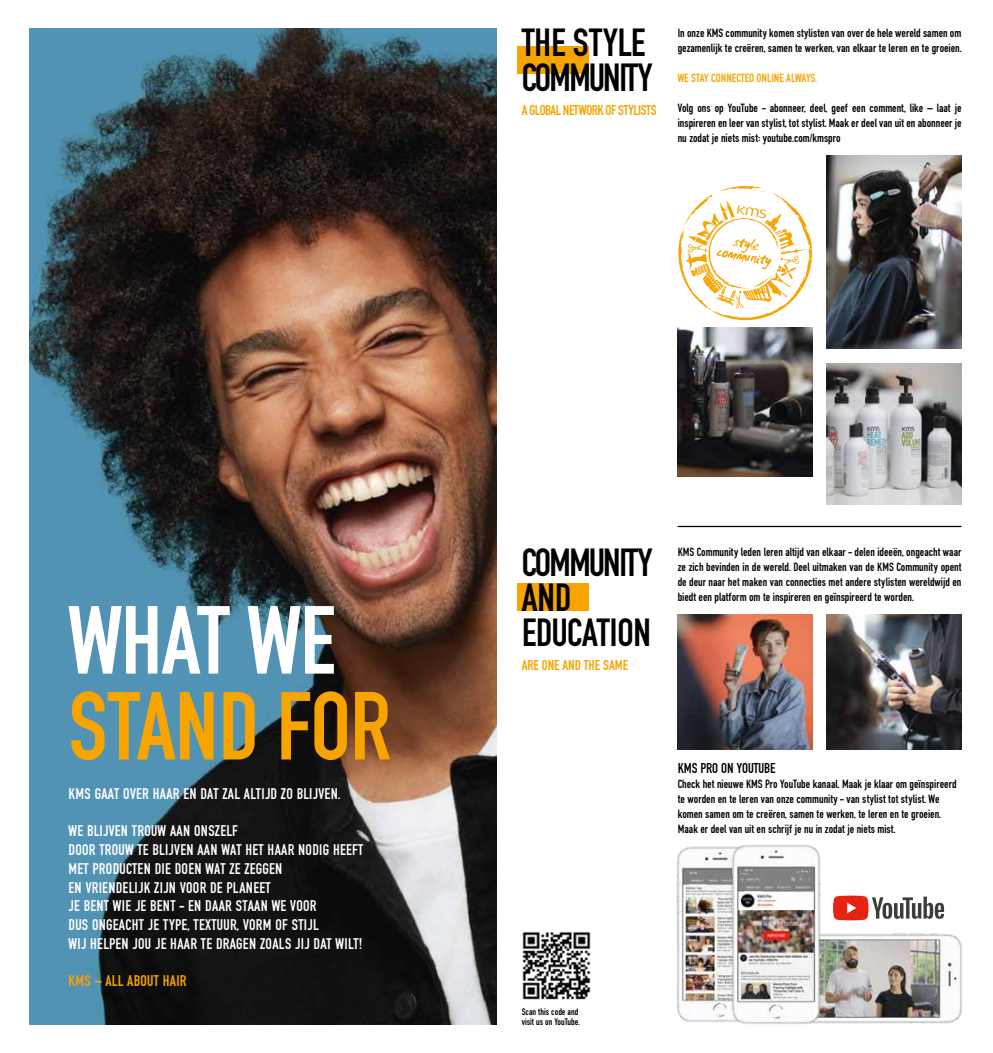
<style>
.page{position:relative;width:993px;height:1053px;background:#fff}
.page>*{position:absolute;margin:0;border:0;box-sizing:border-box;transform-origin:0 0}
.t1{font:101.25px "Engschrift DIND";letter-spacing:-.01em;color:#f7a400}
.t2{font:101.25px "Engschrift DIND";letter-spacing:-.01em;color:#fff}
.t3{font:41.25px/35px "Engschrift DIND";letter-spacing:-.015em;color:#000}
.t4{font:16.25px/18.8px "Engschrift DIND";letter-spacing:.02em;color:#fff}
.t5{font:16.25px "Engschrift DIND";letter-spacing:.02em;color:#f7a400}
.t6{font:15px "Engschrift DIND";letter-spacing:-.015em;color:#f7a400}
.t7{font:15px "Engschrift DIND";color:#000}
.t8{font:12.5px/15px "Engschrift DIND";color:#000}
.t9{font:12.5px "Engschrift DIND";color:#f7a400}
.t10{font:10px/10px "Engschrift DIND";color:#000}
</style>
<div class="page">
<img style="left:30px;top:28px;width:466px;height:996px">
<img style="left:676px;top:846px;width:54px;height:176px">
<img style="left:821px;top:933px;width:142px;height:90px">
<img style="left:522px;top:931px;width:69px;height:69px">
<img style="left:730px;top:844px;width:91px;height:180px">
<svg style="left:678px;top:186px;width:133px;height:135px"></svg>
<svg style="left:833px;top:895px;width:110px;height:25px"></svg>
<hr style="left:677px;top:526px;width:284px;height:1px;background:#000">
<img style="left:826px;top:363px;width:135px;height:142px">
<img style="left:677px;top:327px;width:135px;height:149px">
<img style="left:677px;top:614px;width:135px;height:135px">
<img style="left:826px;top:614px;width:135px;height:135px">
<img style="left:826px;top:156px;width:135px;height:192px">
<div style="left:517px;top:46px;width:72px;height:27px;background:#f7a400"></div>
<div style="left:517px;top:583px;width:72px;height:27px;background:#f7a400"></div>
<h2 class="t3" style="left:521px;top:26px;width:132px">THE STYLE<br>COMMUNITY</h2>
<p class="t6" style="left:521px;top:102px;width:136px">A GLOBAL NETWORK OF STYLISTS</p>
<p class="t8" style="left:677px;top:25px;width:285px">In onze KMS community komen stylisten van over de hele wereld samen om gezamenlijk te creëren, samen te werken, van elkaar te leren en te groeien.</p>
<p class="t9" style="left:677px;top:71px;width:141px">WE STAY CONNECTED ONLINE ALWAYS.</p>
<p class="t8" style="left:677px;top:100px;width:285px;text-align:justify">Volg ons op YouTube - abonneer, deel, geef een comment, like – laat je inspireren en leer van stylist, tot stylist. Maak er deel van uit en abonneer je nu zodat je niets mist: youtube.com/kmspro</p>
<h1 class="t2" style="left:69px;top:586px;width:268px">WHAT WE</h1>
<h1 class="t1" style="left:69px;top:672px;width:323px">STAND FOR</h1>
<h3 class="t4" style="left:69px;top:784px;width:273px">KMS GAAT OVER HAAR EN DAT ZAL ALTIJD ZO BLIJVEN.</h3>
<p class="t4" style="left:69px;top:821px;width:296px">WE BLIJVEN TROUW AAN ONSZELF<br>DOOR TROUW TE BLIJVEN AAN WAT HET HAAR NODIG HEEFT MET PRODUCTEN DIE DOEN WAT ZE ZEGGEN<br>EN VRIENDELIJK ZIJN VOOR DE PLANEET<br>JE BENT WIE JE BENT - EN DAAR STAAN WE VOOR<br>DUS ONGEACHT JE TYPE, TEXTUUR, VORM OF STIJL<br>WIJ HELPEN JOU JE HAAR TE DRAGEN ZOALS JIJ DAT WILT!</p>
<h3 class="t5" style="left:69px;top:972px;width:119px">KMS – ALL ABOUT HAIR</h3>
<h2 class="t3" style="left:521px;top:545px;width:132px">COMMUNITY<br>AND<br>EDUCATION</h2>
<p class="t6" style="left:521px;top:656px;width:108px">ARE ONE AND THE SAME</p>
<p class="t8" style="left:677px;top:545px;width:285px;text-align:justify">KMS Community leden leren altijd van elkaar - delen ideeën, ongeacht waar ze zich bevinden in de wereld. Deel uitmaken van de KMS Community opent de deur naar het maken van connecties met andere stylisten wereldwijd en biedt een platform om te inspireren en geïnspireerd te worden.</p>
<p class="t7" style="left:677px;top:760px;width:99px">KMS PRO ON YOUTUBE</p>
<p class="t8" style="left:677px;top:776px;width:280px">Check het nieuwe KMS Pro YouTube kanaal. Maak je klaar om geïnspireerd te worden en te leren van onze community - van stylist tot stylist. We komen samen om te creëren, samen te werken, te leren en te groeien.<br>Maak er deel van uit en schrijf je nu in zodat je niets mist.</p>
<p class="t10" style="left:521px;top:1006px;width:60px">Scan this code and visit us on YouTube.</p>
</div>
